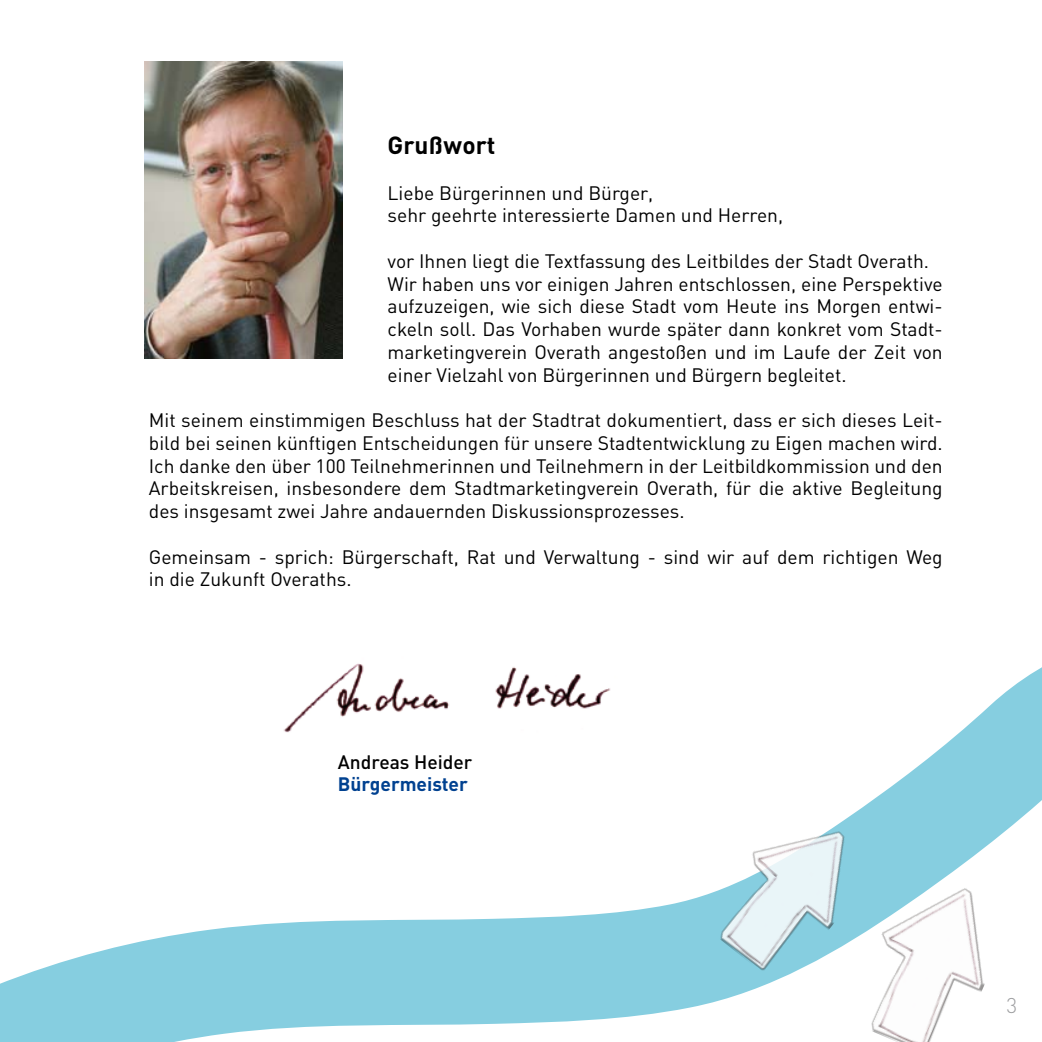
<style>
.page{position:relative;width:1042px;height:1042px;background:#fff}
.page>*{position:absolute;margin:0;border:0;box-sizing:border-box;transform-origin:0 0}
.t1{font:700 24.5px "DIN";color:#000}
.t2{font:300 21px "DIN";color:#9c9d9f}
.t3{font:19.25px/22.8px "DIN";color:#000}
.t4{font:500 19.25px "DIN";color:#000}
.t5{font:700 19.25px "DIN";color:#004190}
</style>
<div class="page">
<img style="left:144px;top:61px;width:199px;height:298px">
<svg style="left:0;top:667px;width:1042px;height:375px"></svg>
<img style="left:698px;top:797px;width:183px;height:191px">
<img style="left:844px;top:864px;width:173px;height:178px">
<img style="left:270px;top:663px;width:351px;height:74px">
<p class="t1" style="left:388px;top:129px;width:109px">Grußwort</p>
<p class="t3" style="left:388px;top:181px;width:397px">Liebe Bürgerinnen und Bürger,<br>sehr geehrte interessierte Damen und Herren,</p>
<p class="t3" style="left:388px;top:249px;width:557px">vor Ihnen liegt die Textfassung des Leitbildes der Stadt Overath.<br>Wir haben uns vor einigen Jahren entschlossen, eine Perspektive aufzuzeigen, wie sich diese Stadt vom Heute ins Morgen entwi&shy;ckeln soll. Das Vorhaben wurde später dann konkret vom Stadt&shy;marketingverein Overath angestoßen und im Laufe der Zeit von einer Vielzahl von Bürgerinnen und Bürgern begleitet.</p>
<p class="t3" style="left:149px;top:408px;width:795px;text-align:justify">Mit seinem einstimmigen Beschluss hat der Stadtrat dokumentiert, dass er sich dieses Leit&shy;bild bei seinen künftigen Entscheidungen für unsere Stadtentwicklung zu Eigen machen wird.<br>Ich danke den über 100 Teilnehmerinnen und Teilnehmern in der Leitbildkommission und den Arbeitskreisen, insbesondere dem Stadtmarketingverein Overath, für die aktive Begleitung des insgesamt zwei Jahre andauernden Diskussionsprozesses.</p>
<p class="t3" style="left:149px;top:545px;width:795px">Gemeinsam - sprich: Bürgerschaft, Rat und Verwaltung - sind wir auf dem richtigen Weg in die Zukunft Overaths.</p>
<p class="t4" style="left:338px;top:749px;width:136px">Andreas Heider</p>
<p class="t5" style="left:338px;top:772px;width:132px">Bürgermeister</p>
<p class="t2" style="left:1006px;top:992px;width:12px">3</p>
</div>
